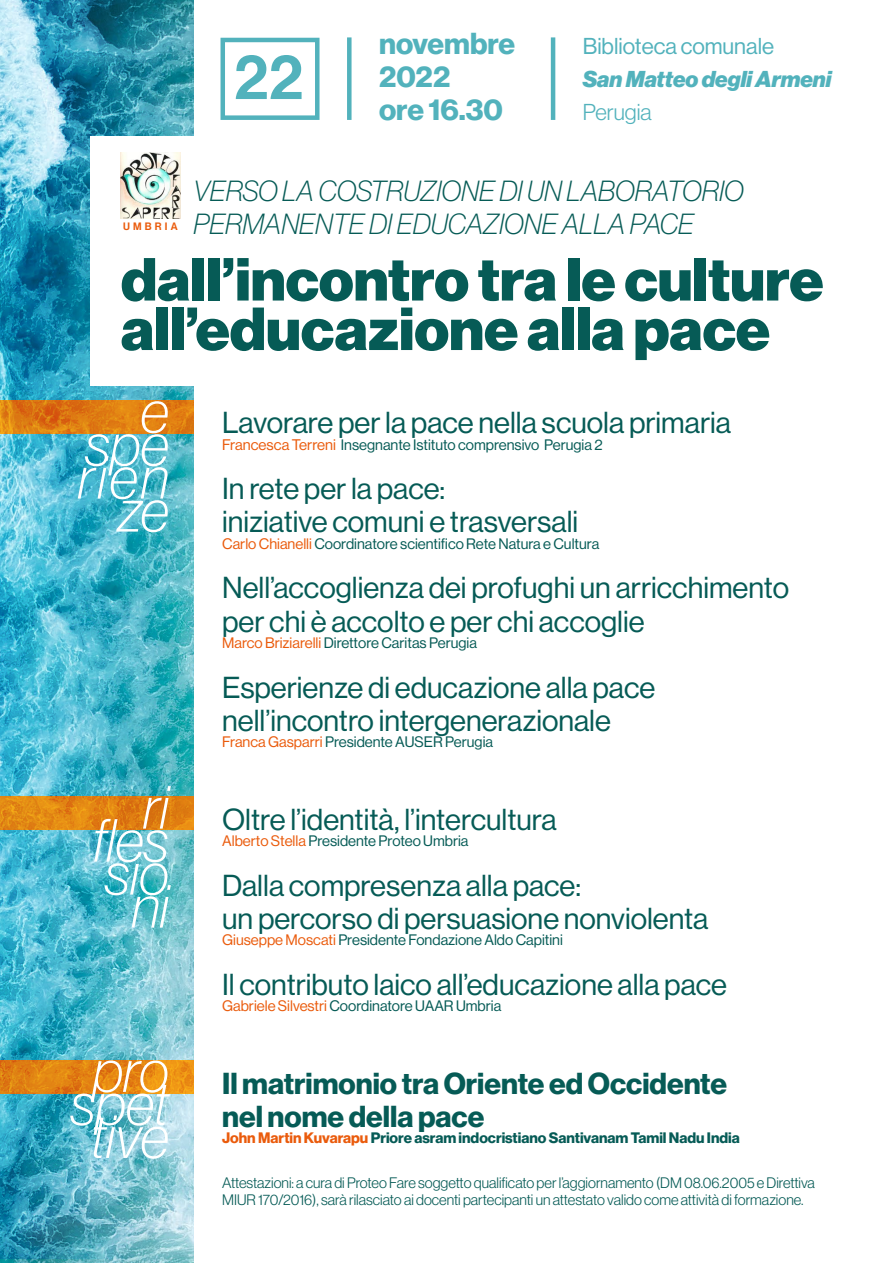
<style>
.page{position:relative;width:893px;height:1263px;background:#fff}
.page>*{position:absolute;margin:0;border:0;box-sizing:border-box;transform-origin:0 0}
.t1{font:63px "Neue Haas Display Mediu";color:#52b2bc}
.t2{font:900 59.4px/49.5px "Neue Haas Display";color:#065b56}
.t3{font:italic 100 59.4px "Neue Haas Display";color:#fff}
.t4{font:29.7px/33px "Neue Haas Display";color:#065b56}
.t5{font:700 29.7px/33px "Neue Haas Display";color:#065b56}
.t6{font:700 29.7px/33px "Neue Haas Display";color:#52b2bc}
.t7{font:italic 100 28.5px/33px "Neue Haas Display";color:#065b56}
.t8{font:italic 900 22.5px "Neue Haas Display";color:#52b2bc}
.t9{font:22.5px "Neue Haas Display";color:#52b2bc}
.t10{font:300 22.5px "Neue Haas Display";color:#52b2bc}
.t11{font:14.85px "Neue Haas Display";color:#065b56}
.t12{font:300 14.85px/16.5px "Neue Haas Display";color:#065b56}
.t13{font:700 14.85px "Neue Haas Display";color:#065b56}
.t14{font:10.5px "Neue Haas Display Mediu";letter-spacing:.3em;color:#ea5b0c}
.s1{font-size:15px;color:#ea5b0c}
.s2{color:#ea5b0c}
</style>
<div class="page">
<img style="left:0;top:0;width:194px;height:1263px">
<div style="left:90px;top:136px;width:220px;height:249px;background:#fff"></div>
<svg style="left:0;top:400px;width:194px;height:33px;background:#df7c12"></svg>
<svg style="left:0;top:796px;width:194px;height:33px;background:#e18312"></svg>
<svg style="left:0;top:1061px;width:194px;height:33px;background:#e58613"></svg>
<img style="left:121px;top:153px;width:60px;height:66px">
<div style="left:347px;top:37px;width:5px;height:83px;background:#52b2bc"></div>
<hr style="left:551px;top:37px;width:4px;height:83px;background:#52b2bc">
<div style="left:220px;top:38px;width:100px;height:82px;border:4px solid #52b2bc"></div>
<h1 class="t1" style="left:234px;top:40px;width:71px">22</h1>
<p class="t6" style="left:379px;top:27px;width:138px">novembre<br>2022<br>ore 16.30</p>
<p class="t9" style="left:583px;top:33px;width:193px">Biblioteca comunale</p>
<p class="t8" style="left:583px;top:66px;width:250px">San Matteo degli Armeni</p>
<p class="t10" style="left:583px;top:99px;width:71px">Perugia</p>
<p class="t14" style="left:123px;top:220px;width:56px">UMBRIA</p>
<p class="t7" style="left:194px;top:175px;width:552px">VERSO LA COSTRUZIONE DI UN LABORATORIO<br>PERMANENTE DI EDUCAZIONE ALLA PACE</p>
<h2 class="t2" style="left:121px;top:256px;width:704px">dall’incontro tra le culture all’educazione alla pace</h2>
<h2 class="t3" style="left:140px;top:378px;width:30px">e</h2>
<h2 class="t3" style="left:85px;top:411px;width:85px">spe</h2>
<h2 class="t3" style="left:78px;top:444px;width:92px">rien</h2>
<h2 class="t3" style="left:118px;top:477px;width:53px">ze</h2>
<h2 class="t3" style="left:143px;top:774px;width:27px">ri</h2>
<h2 class="t3" style="left:92px;top:807px;width:78px">fles</h2>
<h2 class="t3" style="left:105px;top:840px;width:65px">sio</h2>
<h2 class="t3" style="left:132px;top:873px;width:39px">ni</h2>
<h2 class="t3" style="left:93px;top:1038px;width:77px">pro</h2>
<h2 class="t3" style="left:70px;top:1071px;width:100px">spet</h2>
<h2 class="t3" style="left:90px;top:1104px;width:80px">tive</h2>
<p class="t4" style="left:222px;top:407px;width:510px">Lavorare per la pace nella scuola primaria</p>
<p class="t11" style="left:222px;top:436px;width:382px"><span class="s1">Francesca Terreni</span> Insegnante Istituto comprensivo Perugia 2</p>
<p class="t4" style="left:222px;top:473px;width:358px">In rete per la pace:<br>iniziative comuni e trasversali</p>
<p class="t11" style="left:222px;top:535px;width:379px"><span class="s2">Carlo Chianelli</span> Coordinatore scientifico Rete Natura e Cultura</p>
<p class="t4" style="left:222px;top:572px;width:569px">Nell’accoglienza dei profughi un arricchimento per chi è accolto e per chi accoglie</p>
<p class="t11" style="left:222px;top:634px;width:256px"><span class="s2">Marco Briziarelli</span> Direttore Caritas Perugia</p>
<p class="t4" style="left:222px;top:671px;width:435px">Esperienze di educazione alla pace nell’incontro intergenerazionale</p>
<p class="t11" style="left:222px;top:733px;width:272px"><span class="s2">Franca Gasparri</span> Presidente AUSER Perugia</p>
<p class="t4" style="left:222px;top:803px;width:336px">Oltre l’identità, l’intercultura</p>
<p class="t11" style="left:222px;top:832px;width:248px"><span class="s2">Alberto Stella</span> Presidente Proteo Umbria</p>
<p class="t4" style="left:222px;top:869px;width:488px">Dalla compresenza alla pace:<br>un percorso di persuasione nonviolenta</p>
<p class="t11" style="left:222px;top:931px;width:342px"><span class="s2">Giuseppe Moscati</span> Presidente Fondazione Aldo Capitini</p>
<p class="t4" style="left:222px;top:968px;width:506px">Il contributo laico all’educazione alla pace</p>
<p class="t11" style="left:222px;top:997px;width:281px"><span class="s2">Gabriele Silvestri</span> Coordinatore UAAR Umbria</p>
<p class="t5" style="left:222px;top:1067px;width:507px">Il matrimonio tra Oriente ed Occidente nel nome della pace</p>
<p class="t13" style="left:222px;top:1129px;width:519px"><span class="s2">John Martin Kuvarapu</span> Priore asram indocristiano Santivanam Tamil Nadu India</p>
<p class="t12" style="left:222px;top:1175px;width:594px">Attestazioni: a cura di Proteo Fare soggetto qualificato per l’aggiornamento (DM 08.06.2005 e Direttiva<br>MIUR 170/2016), sarà rilasciato ai docenti partecipanti un attestato valido come attività di formazione.</p>
</div>
